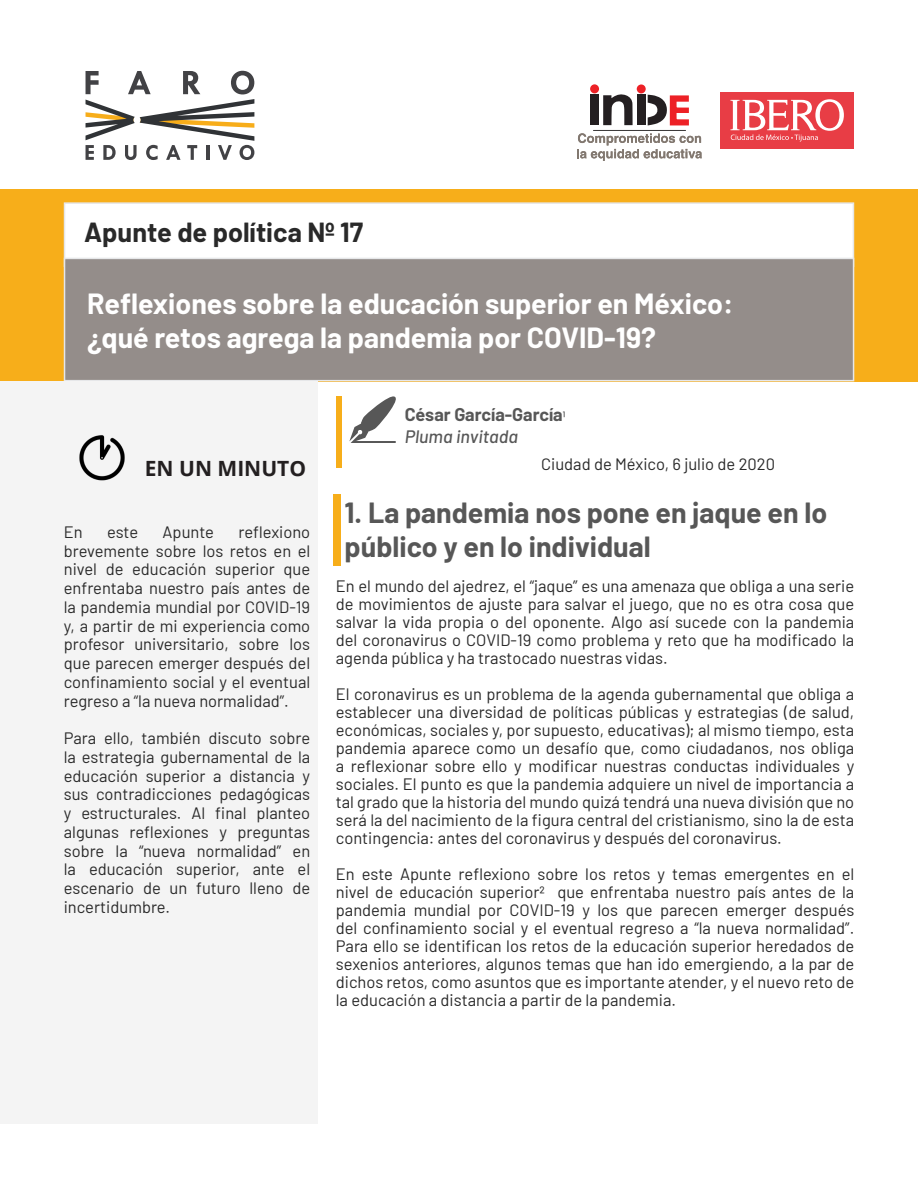
<style>
.page{position:relative;width:918px;height:1188px;background:#fff}
.page>*{position:absolute;margin:0;border:0;box-sizing:border-box;transform-origin:0 0}
.t1{font:700 28.5px "Barlow";color:#fff}
.Titulos{font:700 28.5px/34.2px "Barlow";color:#575757}
.t2{font:700 27px "Barlow";color:#292929}
.t3{font:700 21px "Open Sans";color:#231f20}
.t4{font:700 18px "Barlow";color:#575757}
.t5{font:italic 500 18px "Barlow";color:#575757}
.Párrafos_generales{font:16.5px/18px "Barlow";color:#292929;text-align:justify}
.Párrafos_generales_5{font:16.5px "Barlow";color:#292929}
.s1{font-weight:400;font-size:13.5px;color:#292929}
</style>
<div class="page">
<div style="left:0;top:190px;width:918px;height:192px;background:#f7ae1a"></div>
<div style="left:64px;top:202px;width:790px;height:65px;background:#fff;border:2px solid #e6e7e9"></div>
<div style="left:64px;top:258px;width:790px;height:123px;background:#948d8a;border:2px solid #e6e7e9"></div>
<div style="left:0;top:382px;width:317px;height:742px;background:#f4f4f4"></div>
<div style="left:721px;top:92px;width:133px;height:57px;background:#e83d45"></div>
<svg style="left:730px;top:99px;width:114px;height:43px"></svg>
<svg style="left:603px;top:94px;width:30px;height:31px"></svg>
<svg style="left:648px;top:95px;width:41px;height:30px"></svg>
<div style="left:590px;top:95px;width:9px;height:30px;background:#241f21"></div>
<div style="left:637px;top:95px;width:9px;height:30px;background:#241f21"></div>
<div style="left:590px;top:84px;width:9px;height:9px;background:#ed2126;border-radius:50%"></div>
<div style="left:637px;top:84px;width:9px;height:9px;background:#ed2126;border-radius:50%"></div>
<svg style="left:577px;top:133px;width:125px;height:28px"></svg>
<hr style="left:593px;top:130px;width:93px;height:1px;background:#383636">
<svg style="left:86px;top:71px;width:168px;height:89px"></svg>
<div style="left:334px;top:494px;width:7px;height:72px;background:#f7ae1a"></div>
<img style="left:79px;top:435px;width:46px;height:46px">
<div style="left:336px;top:396px;width:6px;height:72px;background:#f7ae1a"></div>
<svg style="left:349px;top:396px;width:47px;height:47px"></svg>
<p class="t2" style="left:84px;top:212px;width:281px">Apunte de política Nº 17</p>
<p class="t1" style="left:87px;top:283px;width:648px">Reflexiones sobre la educación superior en México:</p>
<p class="t1" style="left:87px;top:317px;width:570px">¿qué retos agrega la pandemia por COVID-19?</p>
<p class="t3" style="left:145px;top:454px;width:163px">EN UN MINUTO</p>
<p class="Párrafos_generales" style="left:64px;top:521px;width:248px;line-height:18.8px;text-indent:175px">reflexiono brevemente sobre los retos en el nivel de educación superior que enfrentaba nuestro país antes de la pandemia mundial por COVID-19 y, a partir de mi experiencia como profesor universitario, sobre los que parecen emerger después del confinamiento social y el eventual regreso a “la nueva normalidad”.</p>
<p class="Párrafos_generales" style="left:64px;top:727px;width:248px;line-height:18.8px">Para ello, también discuto sobre la estrategia gubernamental de la educación superior a distancia y sus contradicciones pedagógicas y estructurales. Al final planteo algunas reflexiones y preguntas sobre la “nueva normalidad” en la educación superior, ante el escenario de un futuro lleno de incertidumbre.</p>
<p class="Párrafos_generales" style="left:64px;top:522px;width:20px">En</p>
<p class="Párrafos_generales" style="left:107px;top:522px;width:33px">este</p>
<p class="Párrafos_generales" style="left:163px;top:522px;width:53px">Apunte</p>
<p class="t4" style="left:405px;top:402px;width:162px">César García-García<span class="s1">1</span></p>
<p class="t5" style="left:405px;top:423px;width:115px">Pluma invitada</p>
<p class="Párrafos_generales_5" style="left:541px;top:452px;width:235px">Ciudad de México, 6 julio de 2020</p>
<p class="Titulos" style="left:345px;top:493px;width:484px">1. La pandemia nos pone en jaque en lo público y en lo individual</p>
<p class="Párrafos_generales" style="left:336px;top:576px;width:520px">En el mundo del ajedrez, el “jaque” es una amenaza que obliga a una serie de movimientos de ajuste para salvar el juego, que no es otra cosa que salvar la vida propia o del oponente. Algo así sucede con la pandemia del coronavirus o COVID-19 como problema y reto que ha modificado la agenda pública y ha trastocado nuestras vidas.</p>
<p class="Párrafos_generales" style="left:336px;top:684px;width:520px">El coronavirus es un problema de la agenda gubernamental que obliga a establecer una diversidad de políticas públicas y estrategias (de salud, económicas, sociales y, por supuesto, educativas); al mismo tiempo, esta pandemia aparece como un desafío que, como ciudadanos, nos obliga a reflexionar sobre ello y modificar nuestras conductas individuales y sociales. El punto es que la pandemia adquiere un nivel de importancia a tal grado que la historia del mundo quizá tendrá una nueva división que no será la del nacimiento de la figura central del cristianismo, sino la de esta contingencia: antes del coronavirus y después del coronavirus.</p>
<p class="Párrafos_generales" style="left:336px;top:864px;width:520px">En este Apunte reflexiono sobre los retos y temas emergentes en el nivel de educación superior2 que enfrentaba nuestro país antes de la pandemia mundial por COVID-19 y los que parecen emerger después del confinamiento social y el eventual regreso a “la nueva normalidad”.<br>Para ello se identifican los retos de la educación superior heredados de sexenios anteriores, algunos temas que han ido emergiendo, a la par de dichos retos, como asuntos que es importante atender, y el nuevo reto de la educación a distancia a partir de la pandemia.</p>
</div>
